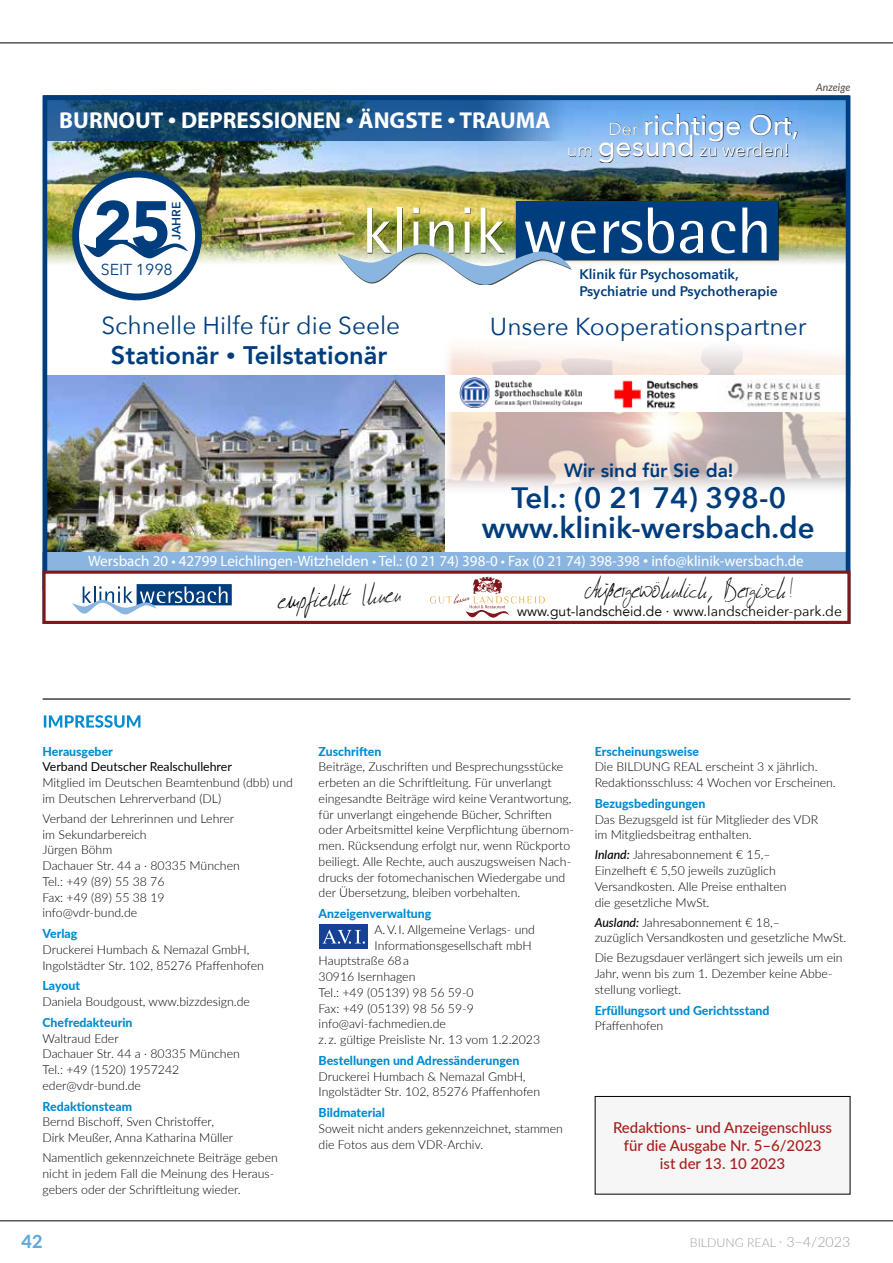
<style>
.page{position:relative;width:893px;height:1263px;background:#fff}
.page>*{position:absolute;margin:0;border:0;box-sizing:border-box;transform-origin:0 0}
.t1{font:900 68.25px "Avenir";color:#003d7c}
.t2{font:600 29.4px "Avenir Next";color:#003d7c}
.t3{font:500 28.2px "Avenir Next";color:#fff}
.t4{font:800 25.35px "Avenir";color:#003d7c}
.t5{font:24.45px "Avenir Next";color:#003d7c}
.t6{font:700 23.1px "Myriad Pro";color:#fff}
.t7{font:800 19.05px "Avenir";color:#003d7c}
.t8{font:18.45px "Jullscriptum Reloaded";color:#000}
.t9{font:800 18px "Lato";color:#5ea9de}
.t10{font:17.85px "Avenir Next";color:#fff}
.t11{font:15.9px "Avenir Next";letter-spacing:-.005em;color:#003d7c}
.t12{font:15px "Myriad Pro";color:#fff}
.t13{font:500 15px/18px "Lato";color:#a81e1c;text-align:center}
.t14{font:600 13.8px/16.6px "Avenir Next";color:#003d7c}
.t15{font:13.8px "Avenir Next";color:#000}
.t16{font:300 12.3px/15.8px "Lato";color:#000}
.t17{font:800 12.3px "Lato";color:#008bd2}
.t18{font:12.3px "Lato";color:#000}
.t19{font:300 12.3px "Lato";color:#9d9d9c}
.t20{font:600 12px "Avenir Next";color:#003d7c}
.t21{font:italic 500 10.5px "Lato";color:#575756}
.s1{font-family:"Philosopher"}
.s2{font-weight:400;font-size:17.85px}
.s3{font-weight:500;font-size:28.2px}
.s4{font-family:"Philosopher";font-weight:700}
.s5{font-family:"Avenir"}
.s6{font-weight:500;font-style:italic}
.s7{font-size:14.25px}
</style>
<div class="page">
<hr style="left:0;top:1220px;width:893px;height:1px;background:#000">
<hr style="left:0;top:43px;width:893px;height:1px;background:#000">
<svg style="left:44px;top:715px;width:96px;height:13px"></svg>
<div style="left:319px;top:924px;width:49px;height:25px;background:#164194"></div>
<svg style="left:322px;top:930px;width:43px;height:14px"></svg>
<hr style="left:43px;top:698px;width:807px;height:2px;background:#000">
<img style="left:49px;top:101px;width:795px;height:133px">
<div style="left:569px;top:113px;width:229px;height:50px;background:#000;opacity:.75"></div>
<img style="left:338px;top:201px;width:440px;height:83px">
<img style="left:441px;top:230px;width:403px;height:259px">
<div style="left:441px;top:375px;width:409px;height:37px;background:#fff"></div>
<img style="left:49px;top:375px;width:396px;height:177px">
<div style="left:43px;top:552px;width:807px;height:37px;background:#8ab5e1"></div>
<img style="left:717px;top:380px;width:117px;height:33px">
<svg style="left:49px;top:101px;width:789px;height:40px;background:#3a70a4"></svg>
<img style="left:609px;top:373px;width:94px;height:41px">
<img style="left:459px;top:378px;width:123px;height:29px">
<svg style="left:72px;top:171px;width:130px;height:129px"></svg>
<div style="left:43px;top:95px;width:807px;height:529px;border:5px solid #003d7c"></div>
<div style="left:44px;top:572px;width:805px;height:50px;background:#fff"></div>
<div style="left:43px;top:571px;width:807px;height:53px;border:3px solid #7f171b"></div>
<svg style="left:430px;top:577px;width:115px;height:41px"></svg>
<svg style="left:72px;top:584px;width:160px;height:30px"></svg>
<div style="left:595px;top:1096px;width:255px;height:98px;background:#f6f6f6"></div>
<div style="left:595px;top:1096px;width:255px;height:98px;border:1px solid #000"></div>
<h3 class="t6" style="left:59px;top:107px;width:493px">BURNOUT <span class="s1">•</span> DEPRESSIONEN <span class="s1">•</span> ÄNGSTE <span class="s1">•</span> TRAUMA</h3>
<h3 class="t3" style="left:608px;top:101px;width:192px"><span class="s2">Der</span> richtige Ort,</h3>
<h3 class="t10" style="left:567px;top:135px;width:224px">um <span class="s3">gesund</span> zu werden!</h3>
<p class="t21" style="left:816px;top:80px;width:36px">Anzeige</p>
<h1 class="t1" style="left:131px;top:167px;width:42px">5</h1>
<p class="t20" style="left:166px;top:240px;width:40px;rotate:-90deg">JAHRE</p>
<p class="t11" style="left:101px;top:256px;width:74px">SEIT 1998</p>
<p class="t14" style="left:579px;top:265px;width:200px">Klinik für Psychosomatik,<br>Psychiatrie und Psychotherapie</p>
<h3 class="t5" style="left:101px;top:305px;width:300px">Schnelle Hilfe für die Seele</h3>
<h3 class="t5" style="left:490px;top:305px;width:318px">Unsere Kooperationspartner</h3>
<h3 class="t4" style="left:111px;top:335px;width:278px">Stationär <span class="s4">•</span> Teilstationär</h3>
<h3 class="t7" style="left:564px;top:455px;width:171px">Wir sind für Sie da!</h3>
<h2 class="t2" style="left:512px;top:472px;width:276px">Tel.: (0 21 74) 398-0</h2>
<h2 class="t2" style="left:482px;top:503px;width:334px">www.klinik-wersbach.de</h2>
<p class="t12" style="left:88px;top:552px;width:717px">Wersbach 20 • 42799 Leichlingen-Witzhelden • Tel.: (0 21 74) 398-0 • Fax (0 21 74) 398-398 <span class="s1">•</span> info@klinik-wersbach.de</p>
<h3 class="t8" style="left:277px;top:592px;width:125px;rotate:-4deg">empfiehlt Ihnen</h3>
<h3 class="t8" style="left:584px;top:580px;width:213px">Außergewöhnlich, Bergisch!</h3>
<p class="t15" style="left:517px;top:600px;width:326px"><span class="s5">www.gut-landscheid.de</span> ∙ www.landscheider-park.de</p>
<p class="t17" style="left:43px;top:742px;width:72px">Herausgeber</p>
<p class="t18" style="left:43px;top:758px;width:191px">Verband Deutscher Realschullehrer</p>
<p class="t16" style="left:43px;top:774px;width:252px">Mitglied im Deutschen Beamtenbund (dbb) und im Deutschen Lehrerverband (DL)</p>
<p class="t16" style="left:43px;top:810px;width:199px">Verband der Lehrerinnen und Lehrer im Sekundarbereich<br>Jürgen Böhm<br>Dachauer Str. 44 a · 80335 München<br>Tel.: +49 (89) 55 38 76<br>Fax: +49 (89) 55 38 19 info@vdr-bund.de</p>
<p class="t17" style="left:43px;top:924px;width:36px">Verlag</p>
<p class="t16" style="left:43px;top:941px;width:223px">Druckerei Humbach &amp; Nemazal GmbH,<br>Ingolstädter Str. 102, 85276 Pfaffenhofen</p>
<p class="t17" style="left:43px;top:977px;width:39px">Layout</p>
<p class="t16" style="left:43px;top:993px;width:209px">Daniela Boudgoust, www.bizzdesign.de</p>
<p class="t17" style="left:43px;top:1013px;width:92px">Chefredakteurin</p>
<p class="t16" style="left:43px;top:1030px;width:199px">Waltraud Eder<br>Dachauer Str. 44 a · 80335 München<br>Tel.: +49 (1520) 1957242 eder@vdr-bund.de</p>
<p class="t17" style="left:43px;top:1097px;width:91px">Redaktionsteam</p>
<p class="t16" style="left:43px;top:1114px;width:192px">Bernd Bischoff, Sven Christoffer,<br>Dirk Meußer, Anna Katharina Müller</p>
<p class="t16" style="left:43px;top:1149px;width:237px">Namentlich gekennzeichnete Beiträge geben nicht in jedem Fall die Meinung des Heraus&shy;gebers oder der Schriftleitung wieder.</p>
<p class="t17" style="left:319px;top:742px;width:64px">Zuschriften</p>
<p class="t16" style="left:319px;top:759px;width:257px">Beiträge, Zuschriften und Besprechungsstücke erbeten an die Schriftleitung. Für unverlangt eingesandte Beiträge wird keine Verantwortung, für unverlangt eingehende Bücher, Schriften oder Arbeitsmittel keine Verpflichtung übernom&shy;men. Rücksendung erfolgt nur, wenn Rückporto beiliegt. Alle Rechte, auch auszugsweisen Nach&shy;drucks der fotomechanischen Wiedergabe und der Übersetzung, bleiben vorbehalten.</p>
<p class="t17" style="left:319px;top:904px;width:114px">Anzeigenverwaltung</p>
<p class="t16" style="left:375px;top:921px;width:162px">A. V. I. Allgemeine Verlags- und</p>
<p class="t16" style="left:375px;top:937px;width:159px">Informationsgesellschaft mbH</p>
<p class="t16" style="left:319px;top:953px;width:92px">Hauptstraße 68 a</p>
<p class="t16" style="left:319px;top:968px;width:98px">30916 Isernhagen</p>
<p class="t16" style="left:319px;top:984px;width:157px">Tel.: +49 (05139) 98 56 59-0</p>
<p class="t16" style="left:319px;top:1000px;width:157px">Fax: +49 (05139) 98 56 59-9</p>
<p class="t16" style="left:319px;top:1016px;width:129px">info@avi-fachmedien.de</p>
<p class="t16" style="left:319px;top:1031px;width:223px">z. z. gültige Preisliste Nr. 13 vom 1.2.2023</p>
<p class="t17" style="left:319px;top:1051px;width:202px">Bestellungen und Adressänderungen</p>
<p class="t16" style="left:319px;top:1068px;width:223px">Druckerei Humbach &amp; Nemazal GmbH,<br>Ingolstädter Str. 102, 85276 Pfaffenhofen</p>
<p class="t17" style="left:319px;top:1103px;width:68px">Bildmaterial</p>
<p class="t16" style="left:319px;top:1120px;width:246px">Soweit nicht anders gekennzeichnet, stammen die Fotos aus dem VDR-Archiv.</p>
<p class="t17" style="left:595px;top:742px;width:106px">Erscheinungsweise</p>
<p class="t16" style="left:595px;top:759px;width:243px">Die BILDUNG REAL erscheint 3 x jährlich.<br>Redaktionsschluss: 4 Wochen vor Erscheinen.</p>
<p class="t17" style="left:595px;top:794px;width:112px">Bezugsbedingungen</p>
<p class="t16" style="left:595px;top:811px;width:225px">Das Bezugsgeld ist für Mitglieder des VDR im Mitgliedsbeitrag enthalten.</p>
<p class="t16" style="left:595px;top:847px;width:193px"><span class="s6">Inland:</span> Jahresabonnement € 15,–<br>Einzelheft € 5,50 jeweils zuzüglich<br>Versandkosten. Alle Preise enthalten die gesetzliche MwSt.</p>
<p class="t16" style="left:595px;top:914px;width:253px"><span class="s6">Ausland:</span> Jahresabonnement € 18,–<br>zuzüglich Versandkosten und gesetzliche MwSt.</p>
<p class="t16" style="left:595px;top:950px;width:249px">Die Bezugsdauer verlängert sich jeweils um ein<br>Jahr, wenn bis zum 1. Dezember keine Abbe&shy;stellung vorliegt.</p>
<p class="t17" style="left:595px;top:1001px;width:176px">Erfüllungsort und Gerichtsstand</p>
<p class="t16" style="left:595px;top:1018px;width:70px">Pfaffenhofen</p>
<p class="t13" style="left:613px;top:1118px;width:221px">Redaktions- und Anzeigenschluss für die Ausgabe Nr. 5–6/2023<br>ist der 13. 10 2023</p>
<h3 class="t9" style="left:22px;top:1228px;width:22px">42</h3>
<p class="t19" style="left:690px;top:1234px;width:162px">BILDUNG REAL <span class="s7">· 3–4/2023</span></p>
</div>
